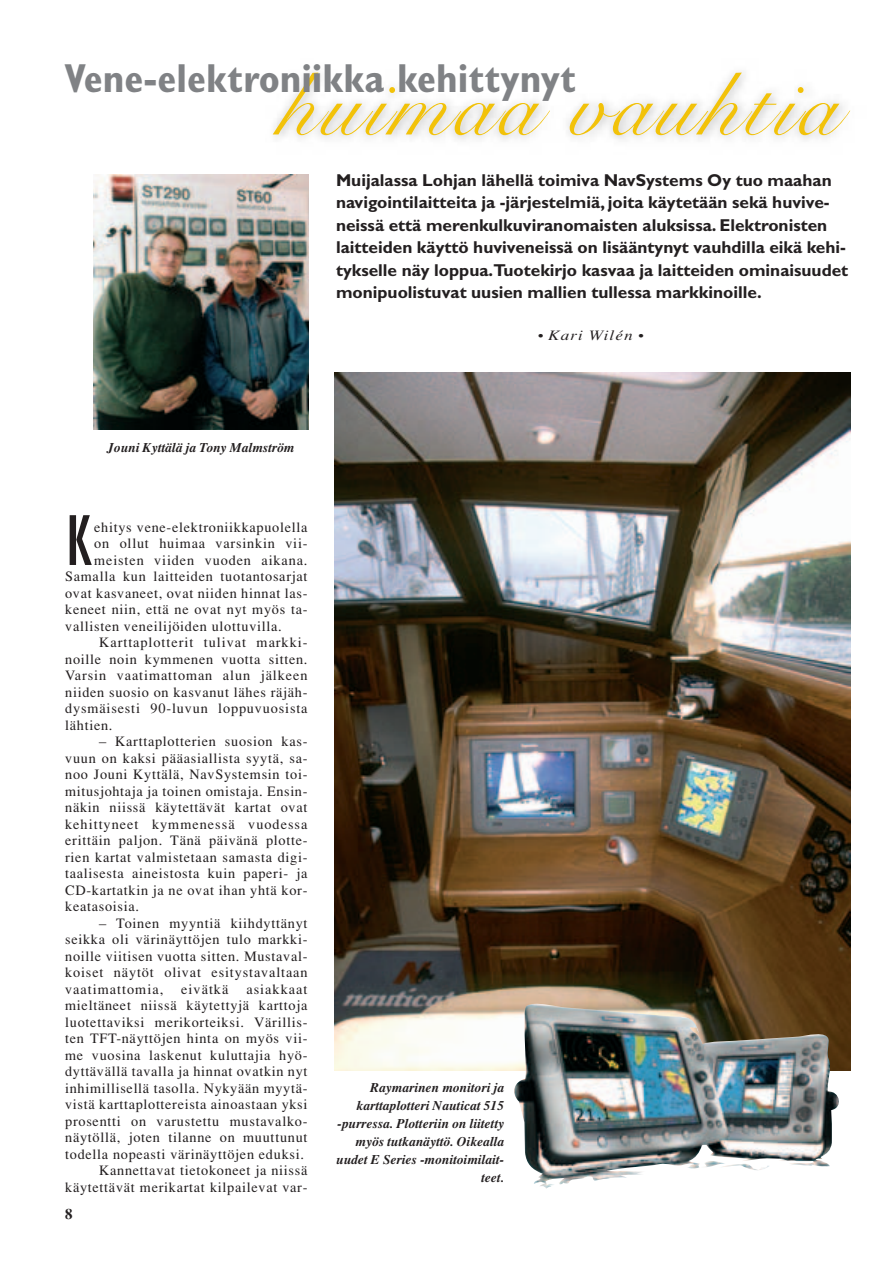
<style>
.page{position:relative;width:893px;height:1263px;background:#fff}
.page>*{position:absolute;margin:0;border:0;box-sizing:border-box;transform-origin:0 0}
.t1{font:89.4px "Snell Roundhand Script";letter-spacing:.05em;color:#f2c209}
.t2{font:condensed 74.55px "Gill Sans";color:#231f20}
.t3{font:700 condensed 40.5px "Gill Sans";color:#808285}
.t4{font:700 17.25px/22.5px "Gill Sans";color:#231f20}
.t5{font:700 15px "Times";color:#231f20}
.t6{font:14.25px/16.5px "Times";letter-spacing:.05em;color:#231f20;text-align:justify}
.t7{font:italic 14.25px "Times";letter-spacing:.065em;color:#231f20;scale:1.2 1}
.t8{font:14.25px "Times";letter-spacing:.07em;color:#231f20}
.t9{font:italic 700 13.5px/18px "Times";color:#231f20;text-align:right}
</style>
<div class="page">
<img style="left:93px;top:71px;width:758px;height:1118px">
<h3 class="t3" style="left:65px;top:64px;width:513px">Vene-elektroniikka kehittynyt</h3>
<h1 class="t1" style="left:278px;top:71px;width:562px">huimaa vauhtia</h1>
<p class="t4" style="left:336px;top:171px;width:514px">Muijalassa Lohjan lähellä toimiva NavSystems Oy tuo maahan navigointilaitteita ja -järjestelmiä, joita käytetään sekä huvive&shy;neissä että merenkulkuviranomaisten aluksissa. Elektronisten laitteiden käyttö huviveneissä on lisääntynyt vauhdilla eikä kehi&shy;tykselle näy loppua.Tuotekirjo kasvaa ja laitteiden ominaisuudet monipuolistuvat uusien mallien tullessa markkinoille.</p>
<p class="t7" style="left:537px;top:330px;width:90px">• Kari Wilén •</p>
<p class="t9" style="left:107px;top:440px;width:189px">Jouni Kyttälä ja Tony Malmström</p>
<h2 class="t2" style="left:65px;top:514px;width:28px">K</h2>
<p class="t6" style="left:94px;top:520px;width:215px">ehitys vene-elektroniikkapuolella</p>
<p class="t6" style="left:94px;top:537px;width:215px">on ollut huimaa varsinkin vii-</p>
<p class="t6" style="left:94px;top:553px;width:215px">meisten viiden vuoden aikana.</p>
<p class="t6" style="left:65px;top:570px;width:244px">Samalla kun laitteiden tuotantosarjat</p>
<p class="t6" style="left:65px;top:586px;width:244px">ovat kasvaneet, ovat niiden hinnat las-</p>
<p class="t6" style="left:65px;top:603px;width:244px">keneet niin, että ne ovat nyt myös ta-</p>
<p class="t6" style="left:65px;top:619px;width:218px">vallisten veneilijöiden ulottuvilla.</p>
<p class="t6" style="left:99px;top:636px;width:210px">Karttaplotterit tulivat markki-</p>
<p class="t6" style="left:65px;top:652px;width:244px">noille noin kymmenen vuotta sitten.</p>
<p class="t6" style="left:65px;top:669px;width:244px">Varsin vaatimattoman alun jälkeen</p>
<p class="t6" style="left:65px;top:685px;width:244px">niiden suosio on kasvanut lähes räjäh-</p>
<p class="t6" style="left:65px;top:702px;width:244px">dysmäisesti 90-luvun loppuvuosista</p>
<p class="t6" style="left:65px;top:718px;width:49px">lähtien.</p>
<p class="t6" style="left:65px;top:735px;width:244px;text-indent:34px">– Karttaplotterien suosion kas&shy;vuun on kaksi pääasiallista syytä, sa&shy;noo Jouni Kyttälä, NavSystemsin toi&shy;mitusjohtaja ja toinen omistaja. Ensin&shy;näkin niissä käytettävät kartat ovat kehittyneet kymmenessä vuodessa erittäin paljon. Tänä päivänä plotte&shy;rien kartat valmistetaan samasta digi&shy;taalisesta aineistosta kuin paperi- ja CD-kartatkin ja ne ovat ihan yhtä kor&shy;keatasoisia.</p>
<p class="t6" style="left:65px;top:916px;width:244px;text-indent:34px">– Toinen myyntiä kiihdyttänyt seikka oli värinäyttöjen tulo markki&shy;noille viitisen vuotta sitten. Mustaval&shy;koiset näytöt olivat esitystavaltaan vaatimattomia,</p>
<p class="t6" style="left:65px;top:982px;width:244px;text-align:right">asiakkaat<br>mieltäneet niissä käytettyjä karttoja luotettaviksi merikorteiksi. Värillis&shy;ten TFT-näyttöjen hinta on myös vii&shy;me vuosina laskenut kuluttajia hyö&shy;dyttävällä tavalla ja hinnat ovatkin nyt inhimillisellä tasolla. Nykyään myytä&shy;vistä karttaplottereista ainoastaan yksi prosentti on varustettu mustavalko&shy;näytöllä, joten tilanne on muuttunut todella nopeasti värinäyttöjen eduksi.<br>Kannettavat tietokoneet ja niissä käytettävät merikartat kilpailevat var-</p>
<p class="t8" style="left:181px;top:984px;width:49px">eivätkä</p>
<p class="t5" style="left:65px;top:1208px;width:9px">8</p>
<p class="t9" style="left:336px;top:1080px;width:169px">Raymarinen monitori ja karttaplotteri Nauticat 515 -purressa. Plotteriin on liitetty myös tutkanäyttö. Oikealla uudet E Series -monitoimilait&shy;teet.</p>
</div>
